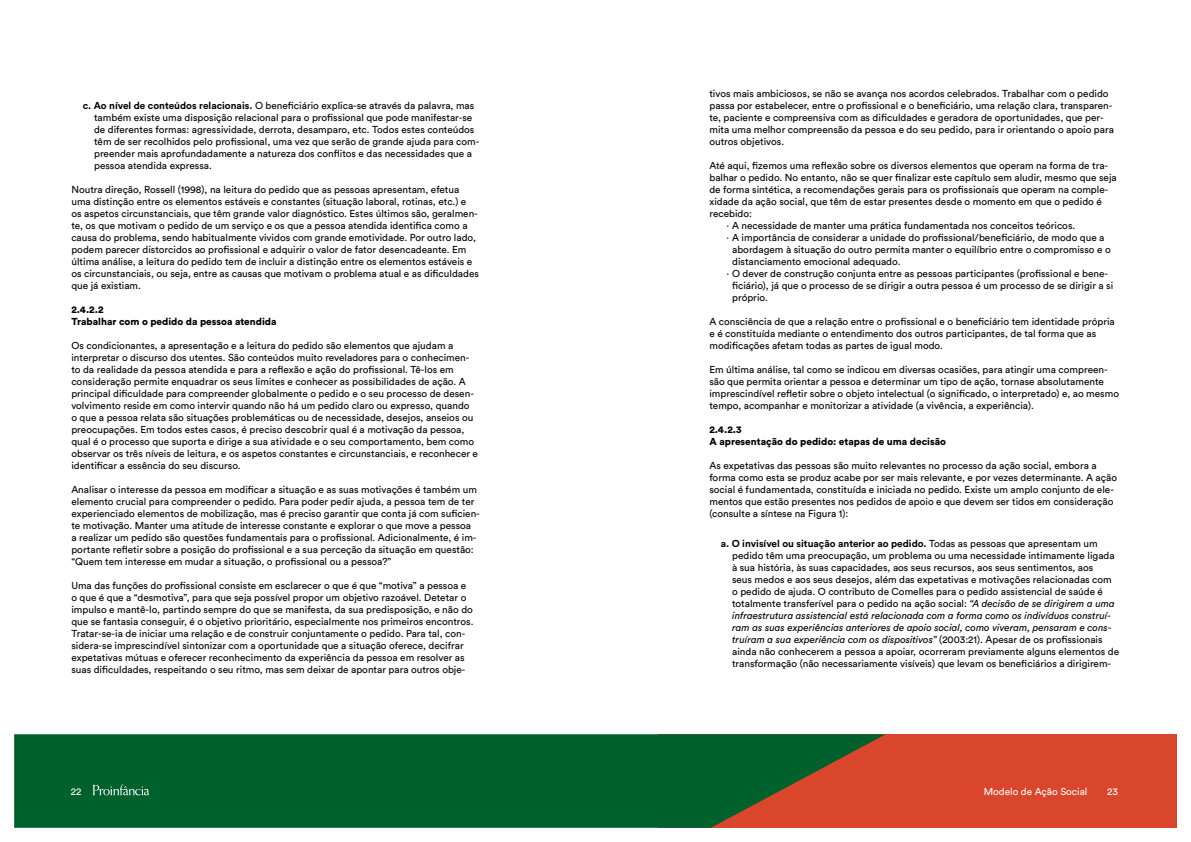
<style>
.page{position:relative;width:1191px;height:842px;background:#fff}
.page>*{position:absolute;margin:0;border:0;box-sizing:border-box;transform-origin:0 0}
.t1{font:10px/12px "Circular Std";color:#000}
.t2{font:900 10px/12px "Circular Std";color:#000}
.t3{font:10px "Circular Std";color:#fff}
.s1{font-weight:700}
.s2{font-style:italic}
</style>
<div class="page">
<div style="left:658px;top:734px;width:518px;height:94px;background:#da462b"></div>
<svg style="left:14px;top:734px;width:871px;height:94px;background:#175e2d"></svg>
<svg style="left:93px;top:784px;width:56px;height:11px"></svg>
<p class="t1" style="left:94px;top:99px;width:387px;text-indent:-11px"><span class="s1">c. Ao nível de conteúdos relacionais.</span> O beneficiário explica-se através da palavra, mas também existe uma disposição relacional para o profissional que pode manifestar-se de diferentes formas: agressividade, derrota, desamparo, etc. Todos estes conteúdos têm de ser recolhidos pelo profissional, uma vez que serão de grande ajuda para com&shy;preender mais aprofundadamente a natureza dos conflitos e das necessidades que a pessoa atendida expressa.</p>
<p class="t1" style="left:71px;top:183px;width:409px">Noutra direção, Rossell (1998), na leitura do pedido que as pessoas apresentam, efetua uma distinção entre os elementos estáveis e constantes (situação laboral, rotinas, etc.) e os aspetos circunstanciais, que têm grande valor diagnóstico. Estes últimos são, geralmen&shy;te, os que motivam o pedido de um serviço e os que a pessoa atendida identifica como a causa do problema, sendo habitualmente vividos com grande emotividade. Por outro lado, podem parecer distorcidos ao profissional e adquirir o valor de fator desencadeante. Em última análise, a leitura do pedido tem de incluir a distinção entre os elementos estáveis e os circunstanciais, ou seja, entre as causas que motivam o problema atual e as dificuldades que já existiam.</p>
<p class="t2" style="left:71px;top:303px;width:207px">2.4.2.2<br>Trabalhar com o pedido da pessoa atendida</p>
<p class="t1" style="left:71px;top:339px;width:408px">Os condicionantes, a apresentação e a leitura do pedido são elementos que ajudam a interpretar o discurso dos utentes. São conteúdos muito reveladores para o conhecimen&shy;to da realidade da pessoa atendida e para a reflexão e ação do profissional. Tê-los em consideração permite enquadrar os seus limites e conhecer as possibilidades de ação. A principal dificuldade para compreender globalmente o pedido e o seu processo de desen&shy;volvimento reside em como intervir quando não há um pedido claro ou expresso, quando<br>o que a pessoa relata são situações problemáticas ou de necessidade, desejos, anseios ou preocupações. Em todos estes casos, é preciso descobrir qual é a motivação da pessoa, qual é o processo que suporta e dirige a sua atividade e o seu comportamento, bem como observar os três níveis de leitura, e os aspetos constantes e circunstanciais, e reconhecer e identificar a essência do seu discurso.</p>
<p class="t1" style="left:71px;top:483px;width:410px">Analisar o interesse da pessoa em modificar a situação e as suas motivações é também um elemento crucial para compreender o pedido. Para poder pedir ajuda, a pessoa tem de ter experienciado elementos de mobilização, mas é preciso garantir que conta já com suficien&shy;te motivação. Manter uma atitude de interesse constante e explorar o que move a pessoa<br>a realizar um pedido são questões fundamentais para o profissional. Adicionalmente, é im&shy;portante refletir sobre a posição do profissional e a sua perceção da situação em questão: “Quem tem interesse em mudar a situação, o profissional ou a pessoa?”</p>
<p class="t1" style="left:71px;top:579px;width:404px">Uma das funções do profissional consiste em esclarecer o que é que “motiva” a pessoa e o que é que a “desmotiva”, para que seja possível propor um objetivo razoável. Detetar o impulso e mantê-lo, partindo sempre do que se manifesta, da sua predisposição, e não do que se fantasia conseguir, é o objetivo prioritário, especialmente nos primeiros encontros.<br>Tratar-se-ia de iniciar uma relação e de construir conjuntamente o pedido. Para tal, con&shy;sidera-se imprescindível sintonizar com a oportunidade que a situação oferece, decifrar expetativas mútuas e oferecer reconhecimento da experiência da pessoa em resolver as suas dificuldades, respeitando o seu ritmo, mas sem deixar de apontar para outros obje-</p>
<p class="t1" style="left:709px;top:87px;width:406px">tivos mais ambiciosos, se não se avança nos acordos celebrados. Trabalhar com o pedido passa por estabelecer, entre o profissional e o beneficiário, uma relação clara, transparen&shy;te, paciente e compreensiva com as dificuldades e geradora de oportunidades, que per&shy;mita uma melhor compreensão da pessoa e do seu pedido, para ir orientando o apoio para outros objetivos.</p>
<p class="t1" style="left:709px;top:159px;width:400px">Até aqui, fizemos uma reflexão sobre os diversos elementos que operam na forma de tra-</p>
<p class="t1" style="left:709px;top:171px;width:409px">balhar o pedido. No entanto, não se quer finalizar este capítulo sem aludir, mesmo que seja</p>
<p class="t1" style="left:709px;top:183px;width:400px">de forma sintética, a recomendações gerais para os profissionais que operam na comple-</p>
<p class="t1" style="left:709px;top:195px;width:394px">xidade da ação social, que têm de estar presentes desde o momento em que o pedido é</p>
<p class="t1" style="left:709px;top:207px;width:44px">recebido:</p>
<p class="t1" style="left:726px;top:219px;width:350px">· A necessidade de manter uma prática fundamentada nos conceitos teóricos.</p>
<p class="t1" style="left:726px;top:231px;width:379px">· A importância de considerar a unidade do profissional/beneficiário, de modo que a</p>
<p class="t1" style="left:732px;top:243px;width:380px">abordagem à situação do outro permita manter o equilíbrio entre o compromisso e o</p>
<p class="t1" style="left:732px;top:255px;width:170px">distanciamento emocional adequado.</p>
<p class="t1" style="left:726px;top:267px;width:383px">· O dever de construção conjunta entre as pessoas participantes (profissional e bene-</p>
<p class="t1" style="left:732px;top:279px;width:383px">ficiário), já que o processo de se dirigir a outra pessoa é um processo de se dirigir a si</p>
<p class="t1" style="left:732px;top:291px;width:37px">próprio.</p>
<p class="t1" style="left:709px;top:315px;width:407px">A consciência de que a relação entre o profissional e o beneficiário tem identidade própria e é constituída mediante o entendimento dos outros participantes, de tal forma que as modificações afetam todas as partes de igual modo.</p>
<p class="t1" style="left:709px;top:363px;width:411px">Em última análise, tal como se indicou em diversas ocasiões, para atingir uma compreen&shy;são que permita orientar a pessoa e determinar um tipo de ação, tornase absolutamente imprescindível refletir sobre o objeto intelectual (o significado, o interpretado) e, ao mesmo tempo, acompanhar e monitorizar a atividade (a vivência, a experiência).</p>
<p class="t2" style="left:709px;top:423px;width:238px">2.4.2.3<br>A apresentação do pedido: etapas de uma decisão</p>
<p class="t1" style="left:709px;top:459px;width:409px">As expetativas das pessoas são muito relevantes no processo da ação social, embora a forma como esta se produz acabe por ser mais relevante, e por vezes determinante. A ação social é fundamentada, constituída e iniciada no pedido. Existe um amplo conjunto de ele&shy;mentos que estão presentes nos pedidos de apoio e que devem ser tidos em consideração (consulte a síntese na Figura 1):</p>
<p class="t1" style="left:732px;top:537px;width:388px;text-indent:-11px"><span class="s1">a. O invisível ou situação anterior ao pedido.</span> Todas as pessoas que apresentam um pedido têm uma preocupação, um problema ou uma necessidade intimamente ligada à sua história, às suas capacidades, aos seus recursos, aos seus sentimentos, aos<br>seus medos e aos seus desejos, além das expetativas e motivações relacionadas com o pedido de ajuda. O contributo de Comelles para o pedido assistencial de saúde é totalmente transferível para o pedido na ação social: <span class="s2">“A decisão de se dirigirem a uma infraestrutura assistencial está relacionada com a forma como os indivíduos construí&shy;ram as suas experiências anteriores de apoio social, como viveram, pensaram e cons&shy;truíram a sua experiência com os dispositivos”</span> (2003:21). Apesar de os profissionais ainda não conhecerem a pessoa a apoiar, ocorreram previamente alguns elementos de transformação (não necessariamente visíveis) que levam os beneficiários a dirigirem-</p>
<p class="t3" style="left:71px;top:785px;width:12px">22</p>
<p class="t3" style="left:983px;top:785px;width:105px">Modelo de Ação Social</p>
<p class="t3" style="left:1107px;top:785px;width:12px">23</p>
</div>
